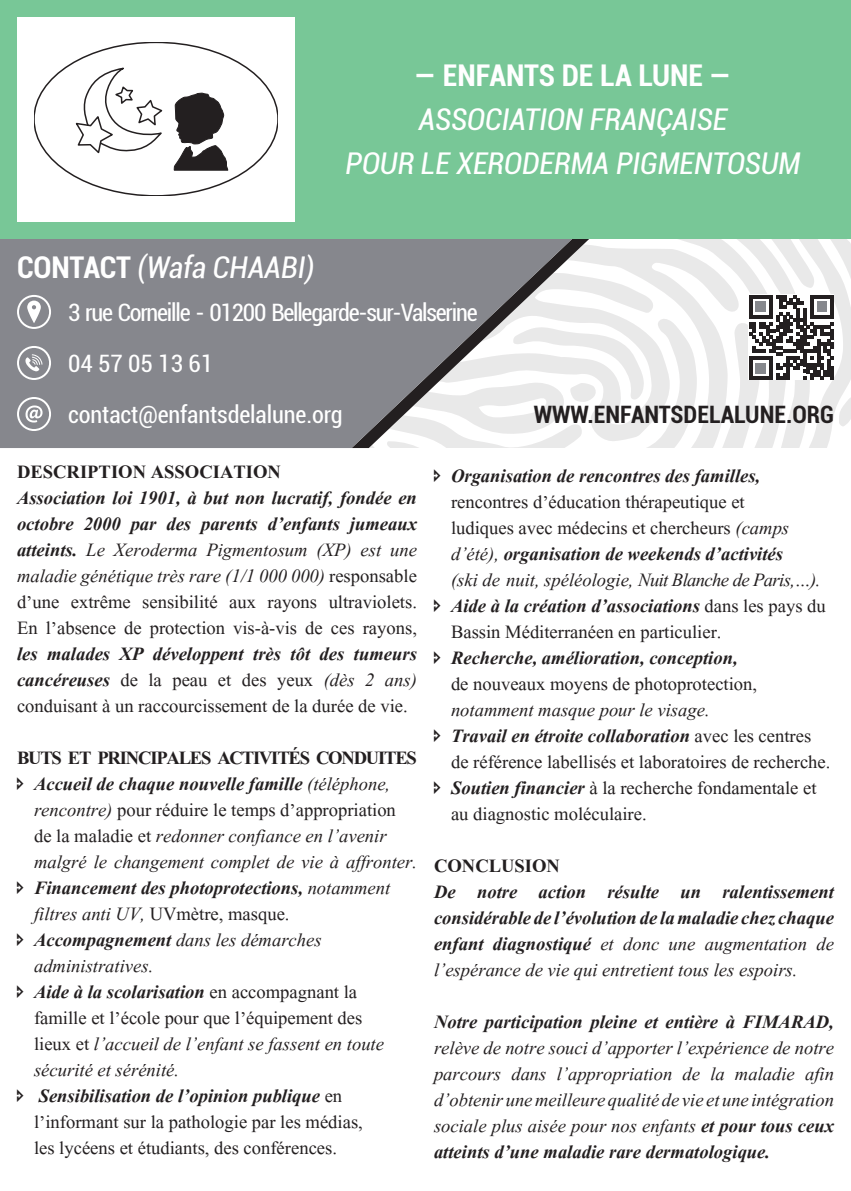
<style>
.page{position:relative;width:851px;height:1191px;background:#fff}
.page>*{position:absolute;margin:0;border:0;box-sizing:border-box;transform-origin:0 0}
.t1{font:italic condensed 30px/44px "Roboto";color:#fff;text-align:center}
.t2{font:700 condensed 30px "Roboto";color:#fff}
.t3{font:24px/26px "Kokila";color:#231f20}
.t4{font:italic 700 24px/26px "Kokila";color:#231f20;text-align:justify}
.t5{font:italic 24px/26px "Kokila";color:#231f20;text-align:justify}
.t6{font:condensed 24px "Roboto";letter-spacing:-.05em;color:#fff}
.t7{font:condensed 24px/51px "Roboto";letter-spacing:-.005em;color:#fff}
.t8{font:700 24px "Kokila";color:#231f20}
.t9{font:700 condensed 24px "Roboto";color:#231f20}
.s1{font-weight:700;font-style:normal}
.s2{font-weight:700;font-style:italic}
.s3{font-style:italic}
.s4{font-weight:700}
.s5{font-weight:400}
</style>
<div class="page">
<div style="left:0;top:238px;width:351px;height:210px;background:#86878d"></div>
<div style="left:351px;top:238px;width:18px;height:210px;background:#86878d"></div>
<svg style="left:369px;top:238px;width:481px;height:210px"></svg>
<div style="left:369px;top:273px;width:83px;height:53px;background:#86878d"></div>
<svg style="left:452px;top:238px;width:335px;height:210px"></svg>
<div style="left:392px;top:281px;width:109px;height:33px;background:#86878d"></div>
<svg style="left:369px;top:326px;width:274px;height:122px"></svg>
<svg style="left:838px;top:394px;width:12px;height:33px"></svg>
<div style="left:0;top:0;width:850px;height:238px;background:#78c797"></div>
<svg style="left:665px;top:238px;width:185px;height:142px"></svg>
<hr style="left:830px;top:366px;width:3px;height:14px;background:#231f20">
<svg style="left:17px;top:295px;width:34px;height:34px"></svg>
<svg style="left:17px;top:397px;width:34px;height:34px"></svg>
<svg style="left:17px;top:346px;width:34px;height:34px"></svg>
<div style="left:17px;top:17px;width:278px;height:204px;background:#fff"></div>
<svg style="left:75px;top:67px;width:88px;height:87px"></svg>
<svg style="left:174px;top:93px;width:54px;height:78px"></svg>
<p class="t2" style="left:415px;top:55px;width:317px">― ENFANTS DE LA LUNE ―</p>
<p class="t1" style="left:345px;top:97px;width:456px">ASSOCIATION FRANÇAISE<br>POUR LE XERODERMA PIGMENTOSUM</p>
<p class="t2" style="left:17px;top:246px;width:34px">CONTA</p>
<p class="t1" style="left:100px;top:244px;width:216px"><span class="s1">CT</span> (WAFA CHAABI)</p>
<p class="t6" style="left:68px;top:296px;width:411px">3 rue Corneille - 01200 Bellegarde-sur-Valserine</p>
<p class="t7" style="left:68px;top:337px;width:276px">04 57 05 13 61 contact@enfantsdelalune.org</p>
<p class="t9" style="left:533px;top:397px;width:301px">WWW.ENFANTSDELALUNE.ORG</p>
<p class="t8" style="left:17px;top:459px;width:265px">Description Association</p>
<p class="t3" style="left:17px;top:484px;width:401px;text-align:justify"><span class="s2">Association loi 1901, à but non lucratif, fondée en octobre 2000 par des parents d’enfants jumeaux atteints.</span> <span class="s3">Le Xeroderma Pigmentosum (XP) est une maladie génétique très rare (1/1 000 000)</span> responsable d’une extrême sensibilité aux rayons ultraviolets.<br>En l’absence de protection vis-à-vis de ces rayons,</p>
<p class="t3" style="left:17px;top:640px;width:401px;text-align:justify"><span class="s2">les malades XP développent très tôt des tumeurs cancéreuses</span> de la peau et des yeux <span class="s3">(dès 2 ans) </span>conduisant à un raccourcissement de la durée de vie.</p>
<p class="t3" style="left:34px;top:744px;width:384px;text-indent:-17px"><span class="s4">Buts et principales activités conduites </span><span class="s2">Accueil de chaque nouvelle famille</span> <span class="s3">(téléphone, rencontre)</span> pour réduire le temps d’appropriation de la maladie et <span class="s3">redonner confiance en l’avenir malgré le changement complet de vie à affronter.<br></span><span class="s2">Financement des photoprotections,</span> <span class="s3">notamment filtres anti UV,</span> UVmètre, masque.<br><span class="s2">Accompagnement</span> <span class="s3">dans les démarches administratives.<br></span><span class="s2">Aide à la scolarisation</span> en accompagnant la<br>famille et l’école pour que l’équipement des<br>lieux et <span class="s3">l’accueil de l’enfant se fassent en toute sécurité et sérénité.<br></span><span class="s2">Sensibilisation de l’opinion publique</span> en l’informant sur la pathologie par les médias,<br>les lycéens et étudiants, des conférences.</p>
<p class="t4" style="left:451px;top:465px;width:311px">Organisation de rencontres des familles,</p>
<p class="t3" style="left:451px;top:489px;width:376px">rencontres d’éducation thérapeutique et<br>ludiques avec médecins et chercheurs <span class="s3">(camps d’été),</span> <span class="s2">organisation de weekends d’activités<br></span><span class="s3">(ski de nuit, spéléologie, Nuit Blanche de Paris,…).<br></span><span class="s2">Aide à la création d’associations</span> dans les pays du Bassin Méditerranéen en particulier.</p>
<p class="t4" style="left:451px;top:647px;width:288px">Recherche, amélioration, conception,</p>
<p class="t3" style="left:451px;top:671px;width:307px">de nouveaux moyens de photoprotection,</p>
<p class="t3" style="left:451px;top:696px;width:381px"><span class="s3">notamment masque pour le visage.<br></span><span class="s2">Travail en étroite collaboration</span> avec les centres de référence labellisés et laboratoires de recherche.<br><span class="s2">Soutien financier</span> à la recherche fondamentale et au diagnostic moléculaire.</p>
<p class="t8" style="left:434px;top:854px;width:127px">Conclusion</p>
<p class="t4" style="left:434px;top:881px;width:401px">De notre action résulte un ralentissement considérable de l’évolution de la maladiechez chaque enfant diagnostiqué <span class="s5">et donc une augmentation de l’espérance de vie qui entretient tous les espoirs.</span></p>
<p class="t4" style="left:434px;top:1011px;width:401px">Notre participation pleine et entière à FIMARAD,</p>
<p class="t5" style="left:434px;top:1036px;width:401px">relève de notre souci d’apporter l’expérience de notre parcours dans l’appropriation de la maladie afin d’obtenir une meilleure qualité de vie et une intégration sociale plus aisée pour nos enfants <span class="s4">et pour tous ceux atteints d’une maladie rare dermatologique.</span></p>
</div>
